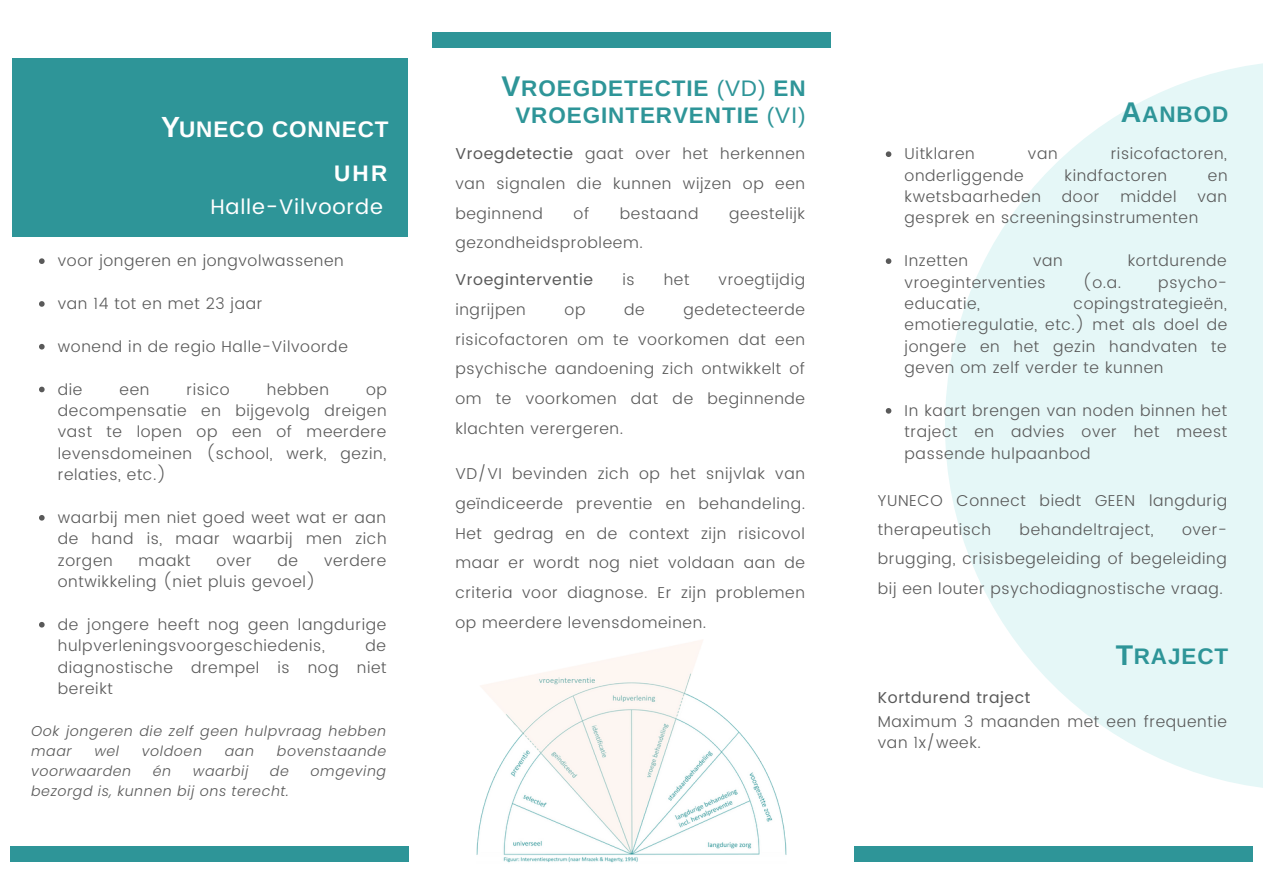
<style>
.page{position:relative;width:1263px;height:894px;background:#fff}
.page>*{position:absolute;margin:0;border:0;box-sizing:border-box;transform-origin:0 0}
.t1{font:700 28.5px "Arimo";color:#2e9598}
.t2{font:700 28.5px "Arimo";color:#fff}
.t3{font:700 22.5px/27px "Arimo";letter-spacing:.04em;color:#2e9598}
.t4{font:700 22.5px "Arimo";letter-spacing:.04em;color:#fff}
.t5{font:21px "Poppins";letter-spacing:.04em;color:#fff}
.t6{font:300 15.75px/21.3px "Poppins";letter-spacing:.04em;color:#595959;text-align:justify}
.t7{font:15.75px "Poppins";letter-spacing:.04em;color:#595959}
.t8{font:italic 300 14.25px/20.2px "Poppins";letter-spacing:.04em;color:#595959}
.s1{font-weight:400}
</style>
<div class="page">
<svg style="left:945px;top:63px;width:318px;height:725px;fill:#e5f7f7"></svg>
<div style="left:432px;top:16px;width:398px;height:31px;background:#2e9598"></div>
<div style="left:429px;top:0;width:405px;height:31px;background:#fff"></div>
<div style="left:11px;top:845px;width:398px;height:32px;background:#2e9598"></div>
<div style="left:7px;top:861px;width:405px;height:32px;background:#fff"></div>
<div style="left:854px;top:845px;width:398px;height:32px;background:#2e9598"></div>
<div style="left:850px;top:861px;width:405px;height:32px;background:#fff"></div>
<div style="left:12px;top:58px;width:396px;height:179px;background:#2e9598"></div>
<img style="left:476px;top:640px;width:311px;height:223px">
<svg style="left:39px;top:258px;width:6px;height:6px"></svg>
<svg style="left:39px;top:301px;width:6px;height:6px"></svg>
<svg style="left:39px;top:344px;width:6px;height:5px"></svg>
<svg style="left:39px;top:386px;width:6px;height:6px"></svg>
<svg style="left:39px;top:515px;width:6px;height:5px"></svg>
<svg style="left:39px;top:622px;width:6px;height:5px"></svg>
<svg style="left:886px;top:151px;width:5px;height:6px"></svg>
<svg style="left:886px;top:258px;width:5px;height:6px"></svg>
<svg style="left:886px;top:408px;width:5px;height:5px"></svg>
<p class="t2" style="left:161px;top:111px;width:20px">Y</p>
<p class="t4" style="left:179px;top:116px;width:211px">UNECO CONNECT</p>
<p class="t4" style="left:334px;top:160px;width:55px">UHR</p>
<p class="t5" style="left:210px;top:195px;width:174px">Halle-Vilvoorde</p>
<p class="t6" style="left:58px;top:250px;width:287px">voor jongeren en jongvolwassenen</p>
<p class="t6" style="left:58px;top:293px;width:206px">van 14 tot en met 23 jaar</p>
<p class="t6" style="left:58px;top:335px;width:291px">wonend in de regio Halle-Vilvoorde</p>
<p class="t6" style="left:58px;top:378px;width:26px">die</p>
<p class="t6" style="left:120px;top:378px;width:31px">een</p>
<p class="t6" style="left:187px;top:378px;width:45px">risico</p>
<p class="t6" style="left:267px;top:378px;width:64px">hebben</p>
<p class="t6" style="left:58px;top:378px;width:331px;text-indent:308px">op decompensatie en bijgevolg dreigen vast te lopen op een of meerdere levensdomeinen (school, werk, gezin, relaties, etc.)</p>
<p class="t6" style="left:58px;top:506px;width:330px">waarbij men niet goed weet wat er aan de hand is, maar waarbij men zich zorgen</p>
<p class="t6" style="left:139px;top:549px;width:53px">maakt</p>
<p class="t6" style="left:216px;top:549px;width:37px">over</p>
<p class="t6" style="left:278px;top:549px;width:22px">de</p>
<p class="t6" style="left:324px;top:549px;width:64px">verdere</p>
<p class="t6" style="left:58px;top:570px;width:259px">ontwikkeling (niet pluis gevoel)</p>
<p class="t6" style="left:58px;top:613px;width:330px">de jongere heeft nog geen langdurige hulpverleningsvoorgeschiedenis,</p>
<p class="t6" style="left:58px;top:635px;width:330px;text-indent:308px">de diagnostische drempel is nog niet bereikt</p>
<p class="t8" style="left:31px;top:720px;width:356px">Ook jongeren die zelf geen hulpvraag hebben maar</p>
<p class="t8" style="left:94px;top:740px;width:26px">wel</p>
<p class="t8" style="left:142px;top:740px;width:62px">voldoen</p>
<p class="t8" style="left:225px;top:740px;width:31px">aan</p>
<p class="t8" style="left:277px;top:740px;width:111px">bovenstaande</p>
<p class="t8" style="left:31px;top:760px;width:102px">voorwaarden</p>
<p class="t8" style="left:153px;top:760px;width:20px">én</p>
<p class="t8" style="left:193px;top:760px;width:57px">waarbij</p>
<p class="t8" style="left:270px;top:760px;width:20px">de</p>
<p class="t8" style="left:311px;top:760px;width:77px">omgeving</p>
<p class="t8" style="left:31px;top:781px;width:259px">bezorgd is, kunnen bij ons terecht.</p>
<p class="t1" style="left:502px;top:70px;width:20px">V</p>
<p class="t3" style="left:515px;top:74px;width:292px">ROEGDETECTIE <span class="s1">(VD)</span> EN<br>VROEGINTERVENTIE <span class="s1">(VI)</span></p>
<p class="t6" style="left:455px;top:139px;width:351px;line-height:29.7px"><span class="s1">Vroegdetectie</span> gaat over het herkennen van signalen die kunnen wijzen op een beginnend</p>
<p class="t6" style="left:574px;top:202px;width:17px">of</p>
<p class="t6" style="left:620px;top:202px;width:80px">bestaand</p>
<p class="t6" style="left:729px;top:202px;width:77px">geestelijk</p>
<p class="t6" style="left:455px;top:232px;width:189px">gezondheidsprobleem.</p>
<p class="t7" style="left:455px;top:270px;width:139px">Vroeginterventie</p>
<p class="t6" style="left:622px;top:269px;width:14px">is</p>
<p class="t6" style="left:664px;top:269px;width:27px">het</p>
<p class="t6" style="left:719px;top:269px;width:88px">vroegtijdig</p>
<p class="t6" style="left:455px;top:298px;width:72px">ingrijpen</p>
<p class="t6" style="left:565px;top:298px;width:22px">op</p>
<p class="t6" style="left:624px;top:298px;width:22px">de</p>
<p class="t6" style="left:455px;top:294px;width:351px;line-height:29.7px;text-indent:228px">gedetecteerde risicofactoren om te voorkomen dat een psychische aandoening zich ontwikkelt of om te voorkomen dat de beginnende klachten verergeren.</p>
<p class="t6" style="left:455px;top:458px;width:351px;line-height:29.7px">VD/VI bevinden zich op het snijvlak van geïndiceerde preventie en behandeling.<br>Het gedrag en de context zijn risicovol maar er wordt nog niet voldaan aan de criteria voor diagnose. Er zijn problemen op meerdere levensdomeinen.</p>
<p class="t1" style="left:1121px;top:96px;width:22px">A</p>
<p class="t3" style="left:1142px;top:101px;width:88px">ANBOD</p>
<p class="t6" style="left:905px;top:143px;width:72px">Uitklaren</p>
<p class="t6" style="left:1028px;top:143px;width:31px">van</p>
<p class="t6" style="left:1111px;top:143px;width:118px">risicofactoren,</p>
<p class="t6" style="left:905px;top:164px;width:121px">onderliggende</p>
<p class="t6" style="left:1064px;top:164px;width:104px">kindfactoren</p>
<p class="t6" style="left:1208px;top:164px;width:21px">en</p>
<p class="t6" style="left:905px;top:186px;width:138px">kwetsbaarheden</p>
<p class="t6" style="left:1062px;top:186px;width:39px">door</p>
<p class="t6" style="left:1120px;top:186px;width:58px">middel</p>
<p class="t6" style="left:905px;top:186px;width:324px;text-indent:293px">van gesprek en screeningsinstrumenten</p>
<p class="t6" style="left:905px;top:250px;width:65px">Inzetten</p>
<p class="t6" style="left:1033px;top:250px;width:31px">van</p>
<p class="t6" style="left:1128px;top:250px;width:100px">kortdurende</p>
<p class="t6" style="left:905px;top:271px;width:143px">vroeginterventies</p>
<p class="t6" style="left:1083px;top:271px;width:40px">(o.a.</p>
<p class="t6" style="left:1158px;top:271px;width:70px">psycho-</p>
<p class="t6" style="left:905px;top:293px;width:77px">educatie,</p>
<p class="t6" style="left:905px;top:293px;width:324px;text-indent:169px">copingstrategieën, emotieregulatie, etc.) met als doel de jongere en het gezin handvaten te geven om zelf verder te kunnen</p>
<p class="t6" style="left:905px;top:399px;width:324px">In kaart brengen van noden binnen het traject en advies over het meest passende hulpaanbod</p>
<p class="t6" style="left:878px;top:485px;width:351px;line-height:29.2px">YUNECO Connect biedt GEEN langdurig therapeutisch</p>
<p class="t6" style="left:1020px;top:519px;width:135px">behandeltraject,</p>
<p class="t6" style="left:878px;top:515px;width:351px;line-height:29.2px;text-indent:304px">over&shy;brugging, crisisbegeleiding of begeleiding bij een louter psychodiagnostische vraag.</p>
<p class="t1" style="left:1116px;top:638px;width:19px">T</p>
<p class="t3" style="left:1134px;top:643px;width:96px">RAJECT</p>
<p class="t7" style="left:878px;top:688px;width:154px">Kortdurend traject</p>
<p class="t6" style="left:878px;top:710px;width:351px">Maximum 3 maanden met een frequentie van 1x/week.</p>
</div>
